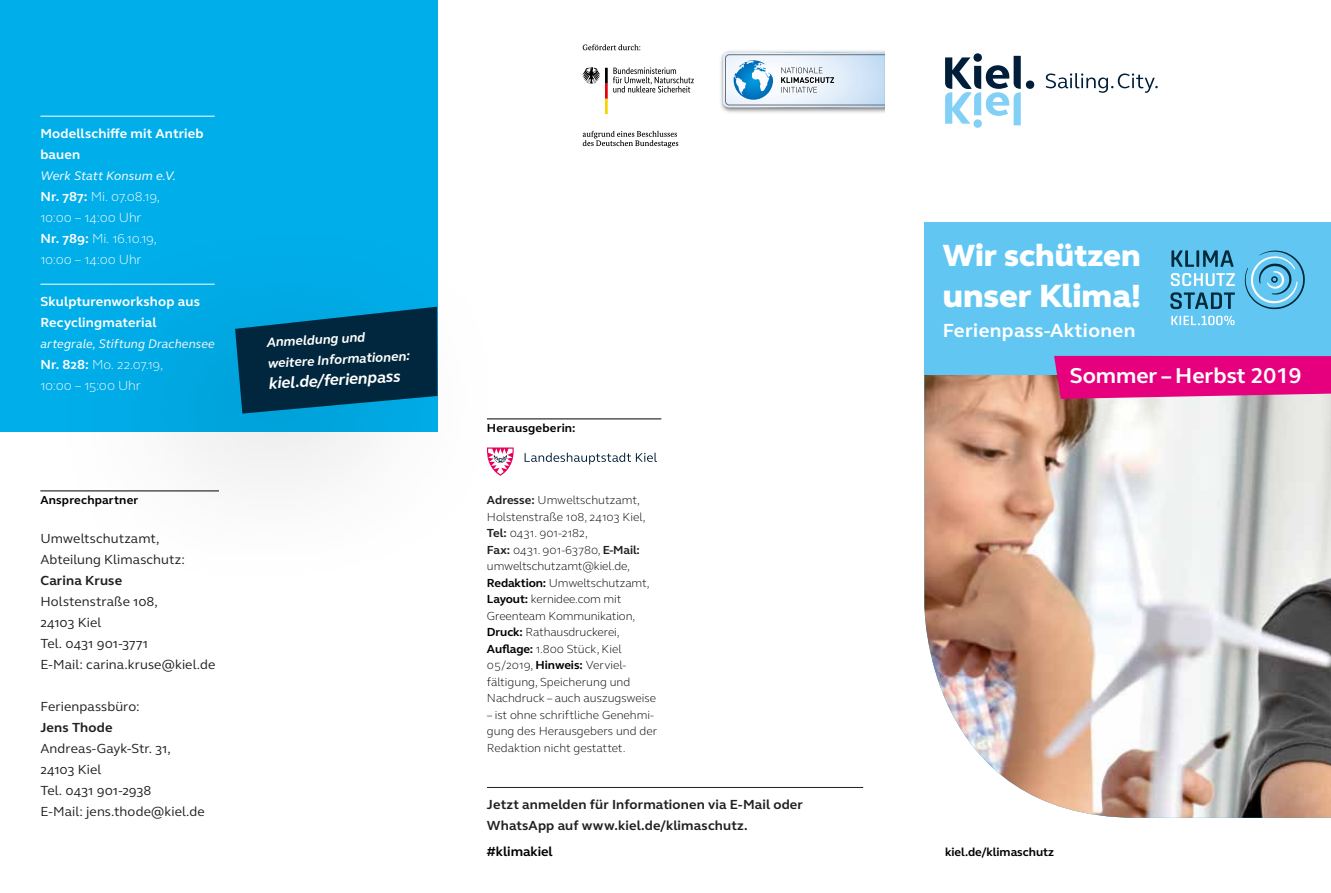
<style>
.page{position:relative;width:1331px;height:893px;background:#fff}
.page>*{position:absolute;margin:0;border:0;box-sizing:border-box;transform-origin:0 0}
.t1{font:800 33px "FS Elliot Pro";color:#fff}
.t2{font:800 31.5px "FS Elliot Pro";color:#fff}
.t3{font:700 22.05px "FS Elliot Pro";color:#fff}
.t4{font:700 19.5px "FS Elliot Pro";letter-spacing:.02em;color:#fff}
.t5{font:italic 700 16.5px "FS Elliot Pro";color:#fff}
.t6{font:13.5px/21px "FS Elliot Pro";letter-spacing:.005em;color:#20201e}
.t7{font:300 13.5px/21px "FS Elliot Pro";letter-spacing:-.01em;color:#fff}
.t8{font:700 13.5px/21px "FS Elliot Pro";letter-spacing:.01em;color:#20201e}
.t9{font:700 13.5px/21px "FS Elliot Pro";letter-spacing:.01em;color:#fff}
.t10{font:italic 700 13.5px/21px "FS Elliot Pro";color:#fff}
.t11{font:700 13.5px "FS Elliot Pro";color:#000}
.t12{font:italic 12.75px "FS Elliot Pro";letter-spacing:.005em;color:#fff}
.t13{font:300 12px/16.5px "FS Elliot Pro";color:#000}
.t14{font:700 12px "FS Elliot Pro";letter-spacing:.015em;color:#000}
.s1{font-weight:700}
.s2{font-weight:700;color:#20201e}
</style>
<div class="page">
<img style="left:924px;top:375px;width:407px;height:443px">
<img style="left:720px;top:51px;width:164px;height:62px">
<svg style="left:723px;top:53px;width:161px;height:54px"></svg>
<svg style="left:583px;top:44px;width:57px;height:6px"></svg>
<svg style="left:583px;top:131px;width:95px;height:17px"></svg>
<svg style="left:582px;top:67px;width:112px;height:47px"></svg>
<svg style="left:1046px;top:73px;width:112px;height:20px"></svg>
<div style="left:973px;top:119px;width:9px;height:9px;background:#82d0f5;border-radius:50%"></div>
<svg style="left:973px;top:53px;width:9px;height:9px"></svg>
<div style="left:1026px;top:80px;width:8px;height:9px;background:#001e39;border-radius:50%"></div>
<svg style="left:945px;top:56px;width:76px;height:69px"></svg>
<div style="left:0;top:0;width:438px;height:431px;background:#00aeea"></div>
<hr style="left:40px;top:116px;width:175px;height:1px;background:#fff">
<div style="left:924px;top:222px;width:407px;height:153px;background:#61c7f2"></div>
<svg style="left:1054px;top:356px;width:277px;height:43px;background:#e40f83"></svg>
<svg style="left:1171px;top:316px;width:63px;height:9px"></svg>
<svg style="left:1245px;top:250px;width:60px;height:60px"></svg>
<svg style="left:1170px;top:292px;width:65px;height:17px"></svg>
<svg style="left:1171px;top:250px;width:23px;height:17px"></svg>
<hr style="left:1196px;top:250px;width:3px;height:17px;background:#022a3a">
<svg style="left:1203px;top:250px;width:30px;height:17px"></svg>
<svg style="left:1171px;top:273px;width:64px;height:13px"></svg>
<hr style="left:487px;top:418px;width:174px;height:1px;background:#000">
<svg style="left:525px;top:453px;width:132px;height:11px"></svg>
<hr style="left:487px;top:787px;width:376px;height:1px;background:#20201e">
<div style="left:32px;top:209px;width:490px;height:392px;background:#000;opacity:.17"></div>
<svg style="left:235px;top:307px;width:203px;height:107px"></svg>
<p class="t9" style="left:40px;top:123px;width:165px">Modellschiffe mit Antrieb bauen</p>
<p class="t12" style="left:40px;top:167px;width:137px">Werk Statt Konsum e.V.</p>
<p class="t7" style="left:40px;top:185px;width:121px"><span class="s1">Nr. 787:</span> Mi. 07.08.19,<br>10:00 – 14:00 Uhr<br><span class="s1">Nr. 789:</span> Mi. 16.10.19,<br>10:00 – 14:00 Uhr</p>
<p class="t9" style="left:40px;top:291px;width:161px">Skulpturenworkshop aus<br>Recyclingmaterial</p>
<p class="t12" style="left:40px;top:335px;width:176px">artegrale, Stiftung Drachensee</p>
<p class="t7" style="left:40px;top:353px;width:124px"><span class="s1">Nr. 828:</span> Mo. 22.07.19,<br>10:00 – 15:00 Uhr</p>
<p class="t14" style="left:40px;top:492px;width:99px">Ansprechpartner</p>
<p class="t6" style="left:40px;top:528px;width:146px">Umweltschutzamt,<br>Abteilung Klimaschutz:</p>
<p class="t8" style="left:40px;top:570px;width:83px">Carina Kruse</p>
<p class="t6" style="left:40px;top:591px;width:176px">Holstenstraße 108,<br>24103 Kiel<br>Tel. 0431 901-3771<br>E-Mail: carina.kruse@kiel.de</p>
<p class="t6" style="left:40px;top:696px;width:101px">Ferienpassbüro:</p>
<p class="t8" style="left:40px;top:717px;width:74px">Jens Thode</p>
<p class="t6" style="left:40px;top:738px;width:166px">Andreas-Gayk-Str. 31,<br>24103 Kiel<br>Tel. 0431 901-2938<br>E-Mail: jens.thode@kiel.de</p>
<p class="t10" style="left:266px;top:331px;width:144px;rotate:-3deg">Anmeldung und weitere Informationen:</p>
<h3 class="t5" style="left:268px;top:372px;width:134px;rotate:-3deg">kiel.de/ferienpass</h3>
<p class="t14" style="left:487px;top:420px;width:90px">Herausgeberin:</p>
<p class="t13" style="left:487px;top:491px;width:171px"><span class="s2">Adresse:</span> Umweltschutzamt,<br>Holstenstraße 108, 24103 Kiel,<br><span class="s2">Tel:</span> 0431. 901-2182,<br><span class="s2">Fax:</span> 0431. 901-63780, <span class="s2">E-Mail: </span>umweltschutzamt@kiel.de,<br><span class="s1">Redaktion:</span> Umweltschutzamt,<br><span class="s1">Layout:</span> kernidee.com mit<br>Greenteam Kommunikation,<br><span class="s1">Druck:</span> Rathausdruckerei,<br><span class="s1">Auflage:</span> 1.800 Stück, Kiel<br>05/2019, <span class="s1">Hinweis:</span> Verviel&shy;fältigung, Speicherung und<br>Nachdruck – auch auszugsweise</p>
<p class="t13" style="left:487px;top:706px;width:172px">– ist ohne schriftliche Genehmi&shy;gung des Herausgebers und der<br>Redaktion nicht gestattet.</p>
<p class="t8" style="left:487px;top:794px;width:318px">Jetzt anmelden für Informationen via E-Mail oder<br>WhatsApp auf www.kiel.de/klimaschutz.</p>
<p class="t11" style="left:487px;top:842px;width:67px">#klimakiel</p>
<h2 class="t2" style="left:943px;top:234px;width:199px">Wir schützen</h2>
<h1 class="t1" style="left:943px;top:273px;width:200px">unser Klima!</h1>
<h3 class="t4" style="left:943px;top:317px;width:194px">Ferienpass-Aktionen</h3>
<h3 class="t3" style="left:1070px;top:361px;width:233px">Sommer – Herbst 2019</h3>
<p class="t14" style="left:945px;top:843px;width:111px">kiel.de/klimaschutz</p>
</div>
